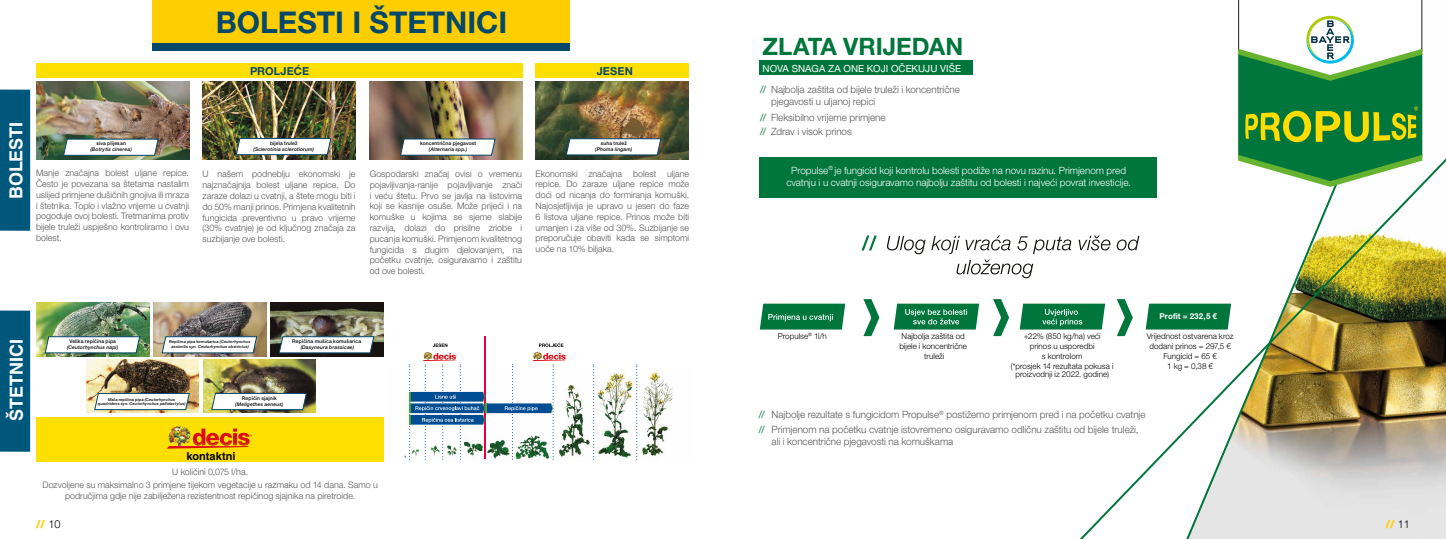
<style>
.page{position:relative;width:1446px;height:539px;background:#fff}
.page>*{position:absolute;margin:0;border:0;box-sizing:border-box;transform-origin:0 0}
.t1{font:700 30px "Helvetica Neue LT Pro";color:#054869}
.t2{font:700 24px "Helvetica Neue LTW1 G";color:#00763c}
.t3{font:700 18px "Helvetica LT Std";color:#fff}
.t4{font:700 11px "Helvetica Neue LTW1 G";letter-spacing:.005em;color:#054869}
.t5{font:700 11px "Helvetica LT Std";color:#000}
.t6{font:800 11px "Helvetica Neue LT Pro";color:#ffce00}
.t7{font:300 10px/14.8px "Helvetica Neue LTW1 G";letter-spacing:-.005em;color:#575756}
.t8{font:300 10px/12px "Helvetica Neue LTW1 G";letter-spacing:-.005em;color:#fff;text-align:center}
.t9{font:italic 10px/14.8px "Helvetica Neue LTW1 G";color:#00763c}
.t10{font:9.8px "Helvetica Neue LTW1 G";letter-spacing:.005em;color:#fff}
.t11{font:300 9px/10.8px "Helvetica Neue LTW1 G";color:#575756;text-align:justify}
.t12{font:300 8.1px/9.8px "Helvetica Neue LTW1 G";letter-spacing:.005em;color:#000;text-align:center}
.t13{font:700 8.1px "Helvetica Neue LTW1 G";letter-spacing:.01em;color:#fff}
.t14{font:italic 500 5px "Helvetica Neue LTW1 G";letter-spacing:.03em;color:#000}
.t15{font:500 5px "Helvetica Neue LTW1 G";letter-spacing:.025em;color:#000}
.t16{font:italic 500 4px/4.8px "Helvetica Neue LTW1 G";letter-spacing:.025em;color:#000;text-align:center}
.s1{font-style:normal}
.s2{font-weight:300;color:#000}
</style>
<div class="page">
<div style="left:0;top:310px;width:30px;height:141px;background:#00577c"></div>
<div style="left:0;top:89px;width:30px;height:142px;background:#00577c"></div>
<div style="left:759px;top:158px;width:398px;height:40px;background:#00763c"></div>
<div style="left:759px;top:60px;width:213px;height:15px;background:#00763c"></div>
<img style="left:36px;top:82px;width:153px;height:77px">
<img style="left:202px;top:82px;width:154px;height:77px">
<img style="left:369px;top:82px;width:153px;height:77px">
<img style="left:535px;top:82px;width:153px;height:78px">
<div style="left:535px;top:63px;width:153px;height:15px;background:#ffdf00"></div>
<svg style="left:62px;top:138px;width:97px;height:18px"></svg>
<svg style="left:235px;top:137px;width:97px;height:19px"></svg>
<svg style="left:399px;top:138px;width:97px;height:18px"></svg>
<svg style="left:565px;top:137px;width:97px;height:19px"></svg>
<div style="left:36px;top:63px;width:486px;height:15px;background:#ffdf00"></div>
<div style="left:36px;top:417px;width:348px;height:45px;background:#ffdf00"></div>
<img style="left:37px;top:302px;width:112px;height:54px">
<img style="left:86px;top:359px;width:113px;height:53px">
<img style="left:154px;top:302px;width:112px;height:54px">
<img style="left:271px;top:302px;width:112px;height:54px">
<img style="left:203px;top:359px;width:113px;height:53px">
<svg style="left:44px;top:335px;width:97px;height:19px"></svg>
<svg style="left:94px;top:392px;width:96px;height:18px"></svg>
<svg style="left:161px;top:335px;width:97px;height:19px"></svg>
<svg style="left:278px;top:335px;width:97px;height:19px"></svg>
<svg style="left:211px;top:392px;width:96px;height:18px"></svg>
<img style="left:404px;top:369px;width:269px;height:91px">
<hr style="left:485px;top:336px;width:1px;height:123px;background:#e5004b">
<svg style="left:593px;top:364px;width:1px;height:95px"></svg>
<svg style="left:636px;top:364px;width:1px;height:95px"></svg>
<svg style="left:409px;top:342px;width:158px;height:117px"></svg>
<svg style="left:1238px;top:0;width:184px;height:38px"></svg>
<svg style="left:760px;top:303px;width:85px;height:26px"></svg>
<svg style="left:861px;top:235px;width:16px;height:15px"></svg>
<svg style="left:887px;top:236px;width:38px;height:18px"></svg>
<svg style="left:931px;top:235px;width:133px;height:43px"></svg>
<svg style="left:863px;top:299px;width:201px;height:38px"></svg>
<img style="left:1064px;top:38px;width:382px;height:501px">
<div style="left:153px;top:0;width:417px;height:50px;background:#054869"></div>
<div style="left:153px;top:0;width:417px;height:43px;background:#ffce00"></div>
<svg style="left:167px;top:426px;width:85px;height:22px"></svg>
<h1 class="t1" style="left:216px;top:4px;width:293px">BOLESTI I ŠTETNICI</h1>
<p class="t4" style="left:250px;top:64px;width:61px">PROLJEĆE</p>
<p class="t4" style="left:597px;top:64px;width:38px">JESEN</p>
<h3 class="t3" style="left:5px;top:199px;width:79px;rotate:-90deg">BOLESTI</h3>
<p class="t15" style="left:96px;top:141px;width:31px">siva plijesan</p>
<p class="t14" style="left:90px;top:147px;width:43px">(Botrytis cinerea)</p>
<p class="t11" style="left:36px;top:167px;width:155px">Manje značajna bolest uljane repice.<br>Često je povezana sa štetama nastalim uslijed primjene dušičnih gnojiva ili mraza i štetnika. Toplo i vlažno vrijeme u cvatnji pogoduje ovoj bolesti. Tretmanima protiv bijele truleži uspješno kontroliramo i ovu bolest.</p>
<p class="t15" style="left:270px;top:140px;width:29px">bijela trulež</p>
<p class="t14" style="left:253px;top:146px;width:62px">(Sclerotinia sclerotiorum)</p>
<p class="t15" style="left:420px;top:140px;width:58px">koncentrična pjegavost</p>
<p class="t14" style="left:429px;top:146px;width:40px">(Alternaria spp.)</p>
<p class="t15" style="left:601px;top:140px;width:28px">suha trulež</p>
<p class="t14" style="left:595px;top:146px;width:39px">(Phoma lingam)</p>
<p class="t11" style="left:203px;top:169px;width:155px">U našem podneblju ekonomski je najznačajnija bolest uljane repice. Do zaraze dolazi u cvatnji, a štete mogu biti i do 50% manji prinos. Primjena kvalitetnih fungicida preventivno u pravo vrijeme (30% cvatnje) je od ključnog značaja za suzbijanje ove bolesti.</p>
<p class="t11" style="left:370px;top:168px;width:154px">Gospodarski značaj ovisi o vremenu pojavljivanja-ranije pojavljivanje znači i veću štetu. Prvo se javlja na listovima koji se kasnije osuše. Može prijeći i na komuške u kojima se sjeme slabije razvija, dolazi do prisilne zriobe i pucanja komuški. Primjenom kvalitetnog fungicida s dugim djelovanjem, na početku cvatnje, osiguravamo i zaštitu od ove bolesti.</p>
<p class="t11" style="left:535px;top:168px;width:155px">Ekonomski značajna bolest uljane repice. Do zaraze uljane repice može doći od nicanja do formiranja komuški.<br>Najosjetljivija je upravo u jesen do faze 6 listova uljane repice. Prinos može biti umanjen i za više od 30%. Suzbijanje se preporučuje obaviti kada se simptomi uoče na 10% biljaka.</p>
<h2 class="t2" style="left:762px;top:32px;width:202px">ZLATA VRIJEDAN</h2>
<p class="t10" style="left:762px;top:62px;width:200px">NOVA SNAGA ZA ONE KOJI OČEKUJU VIŠE</p>
<p class="t9" style="left:760px;top:82px;width:7px">//</p>
<p class="t9" style="left:760px;top:109px;width:7px">// //</p>
<p class="t7" style="left:771px;top:83px;width:190px;line-height:12px">Najbolja zaštita od bijele truleži i koncentrične pjegavosti u uljanoj repici</p>
<p class="t7" style="left:771px;top:109px;width:116px">Fleksibilno vrijeme primjene<br>Zdrav i visok prinos</p>
<p class="t8" style="left:786px;top:164px;width:346px">Propulse<sup>®</sup> je fungicid koji kontrolu bolesti podiže na novu razinu. Primjenom pred cvatnju i u cvatnji osiguravamo najbolju zaštitu od bolesti i najveći povrat investicije.</p>
<h3 class="t3" style="left:6px;top:421px;width:84px;rotate:-90deg">ŠTETNICI</h3>
<p class="t15" style="left:69px;top:338px;width:48px">Velika repičina pipa</p>
<p class="t14" style="left:67px;top:344px;width:53px">(Ceutorhynchus napi)</p>
<p class="t16" style="left:169px;top:339px;width:83px"><span class="s1">Repičina pipa komušarica</span> (Ceutorhynchus assimilis syn. Ceutorhynchus obstrictus)</p>
<p class="t15" style="left:292px;top:338px;width:70px">Repičina mušica komušarica</p>
<p class="t14" style="left:301px;top:344px;width:55px">(Dasyneura brassicae)</p>
<p class="t16" style="left:98px;top:396px;width:89px"><span class="s1">Mala repičina pipa</span> (Ceutorhynchus quadridens syn. Ceutorhynchus pallidactylus)</p>
<p class="t15" style="left:242px;top:395px;width:36px">Repičin sjajnik</p>
<p class="t14" style="left:235px;top:401px;width:50px">(Meligethes aeneus)</p>
<p class="t5" style="left:186px;top:449px;width:51px">kontaktni</p>
<p class="t11" style="left:43px;top:464px;width:337px;line-height:13.6px;text-align:center">U količini 0,075 l/ha.<br>Dozvoljene su maksimalno 3 primjene tijekom vegetacije u razmaku od 14 dana. Samo u</p>
<p class="t11" style="left:65px;top:490px;width:292px">područjima gdje nije zabilježena rezistentnost repičinog sjajnika na piretroide.</p>
<p class="t12" style="left:778px;top:331px;width:51px">Propulse<sup>®</sup> 1l/h</p>
<p class="t12" style="left:899px;top:331px;width:69px">Najbolja zaštita od bijele i koncentrične truleži</p>
<p class="t12" style="left:1011px;top:331px;width:104px">+22% (850 kg/ha) veći<br>prinos u usporedbi<br>s kontrolom<br>(*prosjek 14 rezultata pokusa i</p>
<p class="t12" style="left:1015px;top:368px;width:95px">proizvodnji iz 2022. godine)</p>
<p class="t13" style="left:1159px;top:311px;width:59px">Profit = 232,5 €</p>
<p class="t12" style="left:1146px;top:331px;width:88px">Vrijednost ostvarena kroz dodani prinos = 297,5 €<br>Fungicid = 65 €<br>1 kg = 0,38 €</p>
<p class="t7" style="left:771px;top:407px;width:375px">Najbolje rezultate s fungicidom Propulse<sup>®</sup> postižemo primjenom pred i na početku cvatnje<br>Primjenom na početku cvatnje istovremeno osiguravamo odličnu zaštitu od bijele truleži,</p>
<p class="t7" style="left:771px;top:434px;width:183px">ali i koncentrične pjegavosti na komuškama</p>
<p class="t9" style="left:759px;top:407px;width:7px">// //</p>
<p class="t6" style="left:36px;top:517px;width:26px">// <span class="s2">10</span></p>
<p class="t6" style="left:1385px;top:517px;width:26px">// <span class="s2">11</span></p>
</div>
